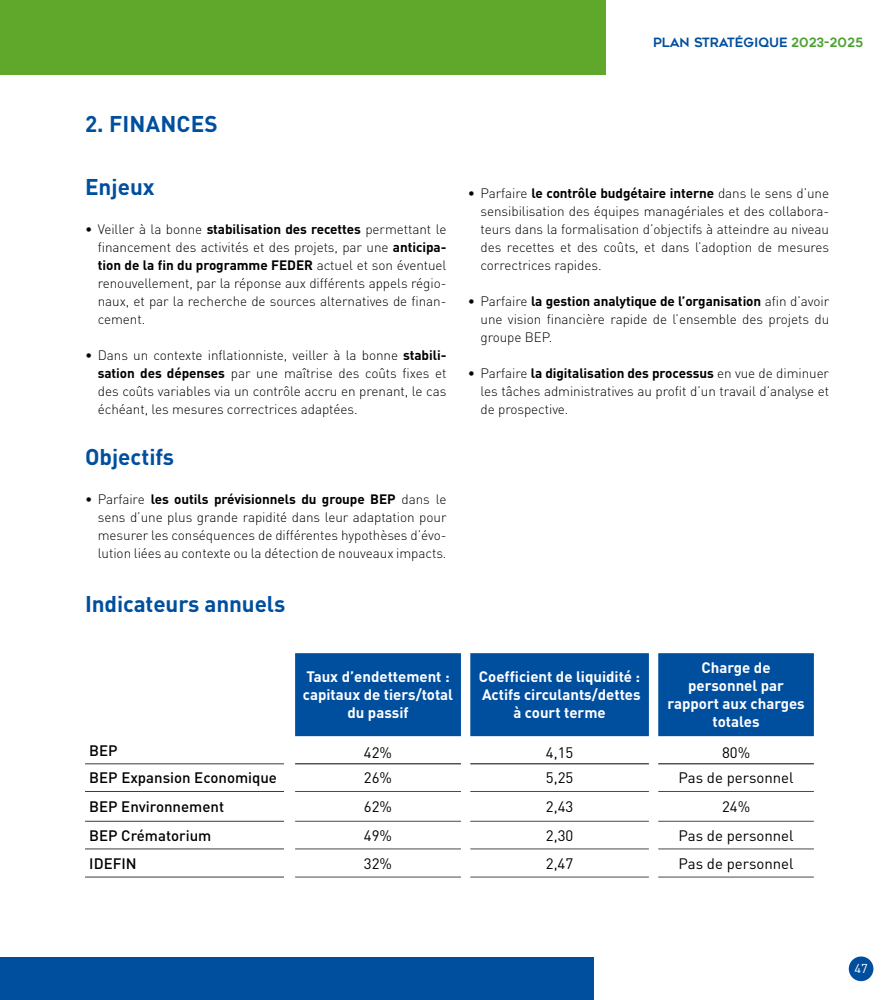
<style>
.page{position:relative;width:893px;height:1000px;background:#fff}
.page>*{position:absolute;margin:0;border:0;box-sizing:border-box;transform-origin:0 0}
.t1{font:700 22.5px "DIN Pro";color:#004f9f}
.t2{font:700 15px/18px "DIN Pro";color:#fff;text-align:center}
.t3{font:15px "DIN Pro";color:#000}
.t4{font:500 15px "DIN Pro";color:#000}
.t5{font:300 13.5px/18px "DIN Pro";letter-spacing:-.005em;color:#000;text-align:justify}
.t6{font:12.75px "Geometos";color:#004f9f}
.t7{font:12.75px "DIN Pro";color:#fff}
.s1{color:#4ca22f}
.s2{font-weight:700}
</style>
<div class="page">
<div style="left:849px;top:956px;width:24px;height:24px;background:#004f9f;border-radius:50%"></div>
<svg style="left:85px;top:736px;width:729px;height:114px"></svg>
<div style="left:295px;top:653px;width:519px;height:83px;background:#004f9f"></div>
<hr style="left:85px;top:763px;width:199px;height:1px;background:#3c3c3b">
<hr style="left:85px;top:791px;width:199px;height:1px;background:#3c3c3b">
<hr style="left:85px;top:820px;width:199px;height:1px;background:#3c3c3b">
<hr style="left:85px;top:848px;width:199px;height:1px;background:#3c3c3b">
<hr style="left:85px;top:876px;width:199px;height:1px;background:#3c3c3b">
<hr style="left:295px;top:763px;width:166px;height:1px;background:#000">
<hr style="left:470px;top:763px;width:179px;height:1px;background:#000">
<hr style="left:658px;top:763px;width:156px;height:1px;background:#000">
<hr style="left:295px;top:790px;width:166px;height:1px;background:#4a4a49">
<hr style="left:470px;top:790px;width:179px;height:1px;background:#4a4a49">
<hr style="left:658px;top:790px;width:156px;height:1px;background:#4a4a49">
<hr style="left:295px;top:820px;width:166px;height:1px;background:#4a4a49">
<hr style="left:470px;top:820px;width:179px;height:1px;background:#4a4a49">
<hr style="left:658px;top:820px;width:156px;height:1px;background:#4a4a49">
<hr style="left:295px;top:848px;width:166px;height:1px;background:#4a4a49">
<hr style="left:470px;top:848px;width:179px;height:1px;background:#4a4a49">
<hr style="left:658px;top:848px;width:156px;height:1px;background:#4a4a49">
<hr style="left:295px;top:876px;width:166px;height:1px;background:#4a4a49">
<hr style="left:470px;top:876px;width:179px;height:1px;background:#4a4a49">
<hr style="left:658px;top:876px;width:156px;height:1px;background:#4a4a49">
<div style="left:0;top:0;width:606px;height:74px;background:#5fa82c"></div>
<div style="left:0;top:957px;width:594px;height:42px;background:#004f9f"></div>
<p class="t6" style="left:653px;top:36px;width:211px">PLAN STRATÉGIQUE <span class="s1">2023-2025</span></p>
<h1 class="t1" style="left:85px;top:105px;width:134px">2. FINANCES</h1>
<h1 class="t1" style="left:85px;top:168px;width:71px">Enjeux</h1>
<p class="t5" style="left:98px;top:219px;width:350px;text-indent:-13px">• Veiller à la bonne <span class="s2">stabilisation des recettes</span> permettant le financement des activités et des projets, par une <span class="s2">anticipa&shy;tion de la fin du programme FEDER</span> actuel et son éventuel renouvellement, par la réponse aux différents appels régio&shy;naux, et par la recherche de sources alternatives de finan&shy;cement.</p>
<p class="t5" style="left:98px;top:345px;width:350px;text-indent:-13px">• Dans un contexte inflationniste, veiller à la bonne <span class="s2">stabili&shy;sation des dépenses</span> par une maîtrise des coûts fixes et des coûts variables via un contrôle accru en prenant, le cas échéant, les mesures correctrices adaptées.</p>
<h1 class="t1" style="left:85px;top:438px;width:91px">Objectifs</h1>
<p class="t5" style="left:98px;top:489px;width:350px;text-indent:-13px">• Parfaire <span class="s2">les outils prévisionnels du groupe BEP</span> dans le sens d’une plus grande rapidité dans leur adaptation pour mesurer les conséquences de différentes hypothèses d’évo&shy;lution liées au contexte ou la détection de nouveaux impacts.</p>
<h1 class="t1" style="left:85px;top:585px;width:202px">Indicateurs annuels</h1>
<p class="t5" style="left:480px;top:183px;width:350px;text-indent:-13px">• Parfaire <span class="s2">le contrôle budgétaire interne</span> dans le sens d’une sensibilisation des équipes managériales et des collabora&shy;teurs dans la formalisation d’objectifs à atteindre au niveau des recettes et des coûts, et dans l’adoption de mesures correctrices rapides.</p>
<p class="t5" style="left:480px;top:291px;width:350px;text-indent:-13px">• Parfaire <span class="s2">la gestion analytique de l’organisation</span> afin d’avoir une vision financière rapide de l’ensemble des projets du groupe BEP.</p>
<p class="t5" style="left:480px;top:363px;width:350px;text-indent:-13px">• Parfaire <span class="s2">la digitalisation des processus</span> en vue de diminuer les tâches administratives au profit d’un travail d’analyse et de prospective.</p>
<p class="t2" style="left:303px;top:666px;width:152px">Taux d’endettement : capitaux de tiers/total du passif</p>
<p class="t2" style="left:479px;top:666px;width:163px">Coefficient de liquidité :<br>Actifs circulants/dettes à court terme</p>
<p class="t2" style="left:667px;top:657px;width:139px">Charge de personnel par rapport aux charges totales</p>
<p class="t4" style="left:89px;top:738px;width:30px">BEP</p>
<p class="t3" style="left:364px;top:740px;width:30px">42%</p>
<p class="t3" style="left:546px;top:740px;width:29px">4,15</p>
<p class="t3" style="left:722px;top:740px;width:30px">80%</p>
<p class="t4" style="left:89px;top:765px;width:189px">BEP Expansion Economique</p>
<p class="t3" style="left:364px;top:766px;width:30px">26%</p>
<p class="t3" style="left:546px;top:766px;width:29px">5,25</p>
<p class="t3" style="left:678px;top:766px;width:117px">Pas de personnel</p>
<p class="t4" style="left:89px;top:794px;width:136px">BEP Environnement</p>
<p class="t3" style="left:364px;top:794px;width:30px">62%</p>
<p class="t3" style="left:546px;top:794px;width:29px">2,43</p>
<p class="t3" style="left:722px;top:794px;width:30px">24%</p>
<p class="t4" style="left:89px;top:823px;width:124px">BEP Crématorium</p>
<p class="t3" style="left:364px;top:823px;width:30px">49%</p>
<p class="t3" style="left:546px;top:823px;width:29px">2,30</p>
<p class="t3" style="left:678px;top:823px;width:117px">Pas de personnel</p>
<p class="t4" style="left:89px;top:850px;width:49px">IDEFIN</p>
<p class="t3" style="left:364px;top:851px;width:30px">32%</p>
<p class="t3" style="left:546px;top:851px;width:29px">2,47</p>
<p class="t3" style="left:678px;top:851px;width:117px">Pas de personnel</p>
<p class="t7" style="left:854px;top:958px;width:15px">47</p>
</div>
